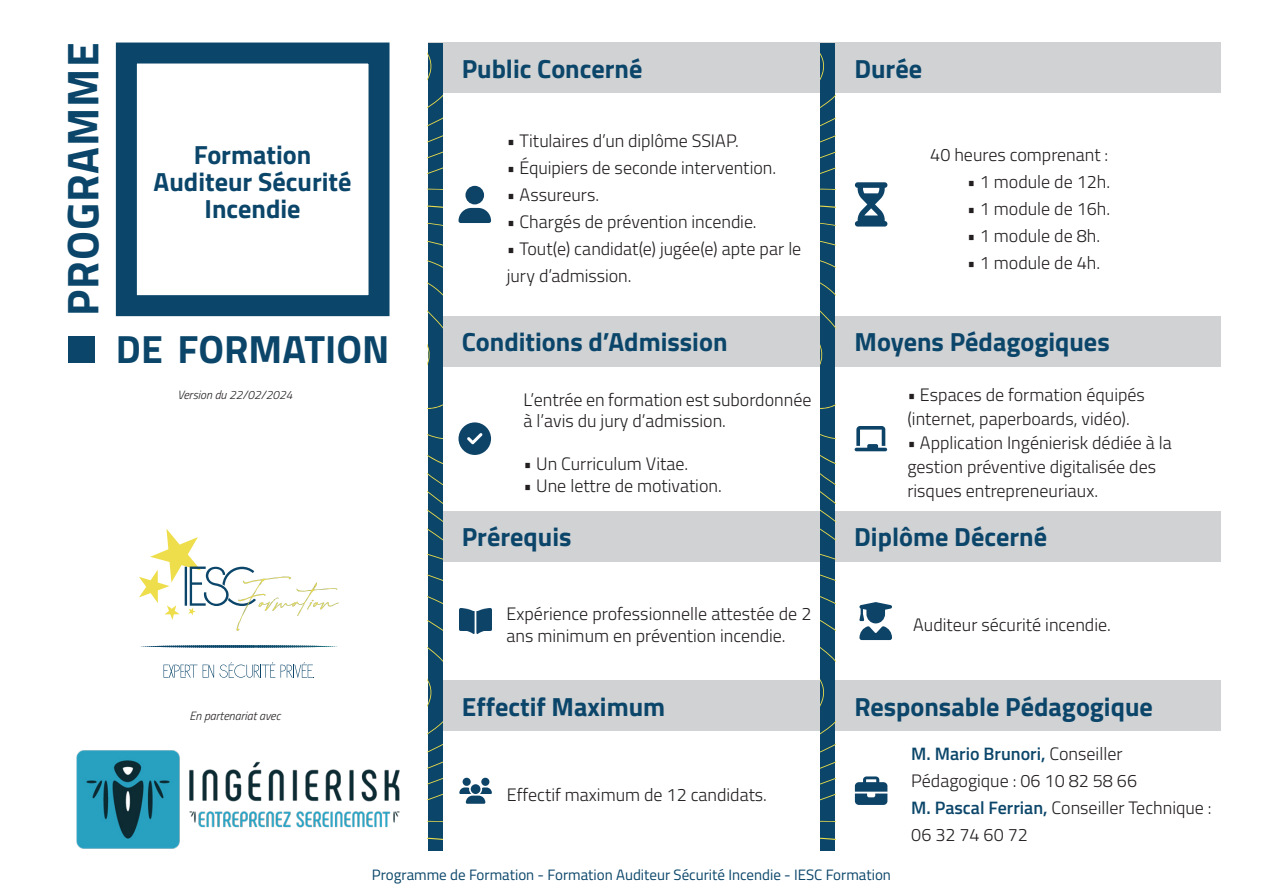
<style>
.page{position:relative;width:1263px;height:893px;background:#fff}
.page>*{position:absolute;margin:0;border:0;box-sizing:border-box;transform-origin:0 0}
.t1{font:700 44.55px "Titillium Web";letter-spacing:.025em;color:#0b466a}
.t2{font:700 39.3px "Titillium Web";color:#0b466a}
.t3{font:700 26.25px/27px "Titillium Web";color:#0b466a;text-align:center}
.t4{font:300 18px/27px "Titillium Web";color:#231f20}
.t5{font:15px "Titillium Web";color:#0b466a}
.t6{font:italic 300 12px "Titillium Web";color:#231f20}
.s1{font-weight:600;color:#0b466a}
</style>
<div class="page">
<div style="left:820px;top:681px;width:400px;height:50px;background:#d1d2d4"></div>
<div style="left:428px;top:316px;width:407px;height:50px;background:#d1d2d4"></div>
<div style="left:428px;top:511px;width:407px;height:50px;background:#d1d2d4"></div>
<div style="left:116px;top:43px;width:273px;height:273px;border:21px solid #0b466a"></div>
<div style="left:68px;top:336px;width:27px;height:26px;background:#0b466a"></div>
<div style="left:428px;top:43px;width:407px;height:50px;background:#d1d2d4"></div>
<svg style="left:458px;top:186px;width:33px;height:37px"></svg>
<img style="left:459px;top:608px;width:33px;height:26px">
<svg style="left:855px;top:776px;width:32px;height:29px"></svg>
<div style="left:428px;top:681px;width:407px;height:50px;background:#d1d2d4"></div>
<div style="left:821px;top:316px;width:399px;height:50px;background:#d1d2d4"></div>
<svg style="left:459px;top:778px;width:33px;height:26px"></svg>
<div style="left:820px;top:43px;width:400px;height:50px;background:#d1d2d4"></div>
<svg style="left:855px;top:182px;width:32px;height:45px"></svg>
<svg style="left:164px;top:665px;width:33px;height:13px"></svg>
<svg style="left:203px;top:665px;width:11px;height:13px"></svg>
<svg style="left:220px;top:662px;width:94px;height:16px"></svg>
<svg style="left:140px;top:645px;width:198px;height:3px"></svg>
<svg style="left:139px;top:529px;width:200px;height:102px"></svg>
<div style="left:820px;top:511px;width:400px;height:50px;background:#d1d2d4"></div>
<svg style="left:859px;top:602px;width:33px;height:38px"></svg>
<svg style="left:458px;top:422px;width:33px;height:33px"></svg>
<div style="left:428px;top:43px;width:15px;height:807px;background:#0b466a"></div>
<svg style="left:428px;top:434px;width:15px;height:5px"></svg>
<svg style="left:428px;top:404px;width:15px;height:5px"></svg>
<svg style="left:428px;top:283px;width:15px;height:13px"></svg>
<svg style="left:428px;top:311px;width:15px;height:53px"></svg>
<svg style="left:428px;top:260px;width:15px;height:8px"></svg>
<svg style="left:428px;top:620px;width:15px;height:11px"></svg>
<svg style="left:428px;top:647px;width:15px;height:15px"></svg>
<svg style="left:428px;top:596px;width:15px;height:8px"></svg>
<svg style="left:428px;top:574px;width:15px;height:7px"></svg>
<svg style="left:428px;top:680px;width:15px;height:73px"></svg>
<svg style="left:428px;top:223px;width:15px;height:3px"></svg>
<svg style="left:428px;top:206px;width:15px;height:2px"></svg>
<svg style="left:428px;top:838px;width:15px;height:2px"></svg>
<svg style="left:428px;top:189px;width:15px;height:1px"></svg>
<svg style="left:428px;top:793px;width:15px;height:7px"></svg>
<svg style="left:428px;top:821px;width:15px;height:1px"></svg>
<svg style="left:428px;top:151px;width:15px;height:7px"></svg>
<svg style="left:428px;top:167px;width:15px;height:7px"></svg>
<svg style="left:428px;top:778px;width:15px;height:7px"></svg>
<svg style="left:428px;top:554px;width:15px;height:6px"></svg>
<svg style="left:428px;top:761px;width:15px;height:8px"></svg>
<svg style="left:428px;top:455px;width:15px;height:86px"></svg>
<svg style="left:428px;top:241px;width:15px;height:5px"></svg>
<svg style="left:428px;top:54px;width:15px;height:89px"></svg>
<div style="left:820px;top:43px;width:15px;height:807px;background:#0b466a"></div>
<svg style="left:820px;top:434px;width:15px;height:5px"></svg>
<svg style="left:820px;top:404px;width:15px;height:5px"></svg>
<svg style="left:820px;top:282px;width:15px;height:13px"></svg>
<svg style="left:820px;top:310px;width:15px;height:55px"></svg>
<svg style="left:820px;top:260px;width:15px;height:8px"></svg>
<svg style="left:820px;top:620px;width:15px;height:11px"></svg>
<svg style="left:820px;top:647px;width:15px;height:14px"></svg>
<svg style="left:820px;top:596px;width:15px;height:8px"></svg>
<svg style="left:820px;top:574px;width:15px;height:7px"></svg>
<svg style="left:820px;top:679px;width:15px;height:74px"></svg>
<svg style="left:820px;top:223px;width:15px;height:3px"></svg>
<svg style="left:820px;top:206px;width:15px;height:2px"></svg>
<svg style="left:820px;top:838px;width:15px;height:2px"></svg>
<svg style="left:820px;top:189px;width:15px;height:1px"></svg>
<svg style="left:820px;top:794px;width:15px;height:7px"></svg>
<svg style="left:820px;top:821px;width:15px;height:1px"></svg>
<svg style="left:820px;top:152px;width:15px;height:7px"></svg>
<svg style="left:820px;top:167px;width:15px;height:7px"></svg>
<svg style="left:820px;top:778px;width:15px;height:7px"></svg>
<svg style="left:820px;top:554px;width:15px;height:6px"></svg>
<svg style="left:820px;top:762px;width:15px;height:7px"></svg>
<svg style="left:820px;top:455px;width:15px;height:85px"></svg>
<svg style="left:820px;top:241px;width:15px;height:5px"></svg>
<svg style="left:820px;top:53px;width:15px;height:90px"></svg>
<img style="left:76px;top:750px;width:324px;height:99px">
<svg style="left:854px;top:426px;width:33px;height:25px"></svg>
<p class="t1" style="left:49px;top:316px;width:275px;rotate:-90deg">PROGRAMME</p>
<p class="t3" style="left:154px;top:140px;width:199px">Formation<br>Auditeur Sécurité<br>Incendie</p>
<p class="t2" style="left:116px;top:319px;width:275px">DE FORMATION</p>
<p class="t6" style="left:177px;top:386px;width:117px">Version du 22/02/2024</p>
<p class="t3" style="left:462px;top:54px;width:182px">Public Concerné</p>
<p class="t3" style="left:854px;top:54px;width:69px">Durée</p>
<p class="t4" style="left:507px;top:126px;width:233px">• Titulaires d’un diplôme SSIAP.</p>
<p class="t4" style="left:507px;top:153px;width:271px">• Équipiers de seconde intervention.</p>
<p class="t4" style="left:507px;top:180px;width:94px">• Assureurs.</p>
<p class="t4" style="left:507px;top:207px;width:251px">• Chargés de prévention incendie.</p>
<p class="t4" style="left:507px;top:234px;width:296px">• Tout(e) candidat(e) jugée(e) apte par le jury d’admission.</p>
<p class="t4" style="left:930px;top:140px;width:180px">40 heures comprenant :</p>
<p class="t4" style="left:967px;top:167px;width:144px">• 1 module de 12h.</p>
<p class="t4" style="left:967px;top:194px;width:144px">• 1 module de 16h.</p>
<p class="t4" style="left:967px;top:221px;width:134px">• 1 module de 8h.</p>
<p class="t4" style="left:967px;top:248px;width:134px">• 1 module de 4h.</p>
<p class="t3" style="left:462px;top:327px;width:267px">Conditions d’Admission</p>
<p class="t3" style="left:855px;top:327px;width:257px">Moyens Pédagogiques</p>
<p class="t4" style="left:524px;top:388px;width:289px;line-height:21.6px">L’entrée en formation est subordonnée à l’avis du jury d’admission.</p>
<p class="t4" style="left:524px;top:450px;width:166px">• Un Curriculum Vitae.</p>
<p class="t4" style="left:524px;top:471px;width:200px">• Une lettre de motivation.</p>
<p class="t4" style="left:907px;top:382px;width:239px;line-height:24px">• Espaces de formation équipés (internet, paperboards, vidéo).</p>
<p class="t4" style="left:907px;top:430px;width:266px;line-height:24px">• Application Ingénierisk dédiée à la gestion préventive digitalisée des risques entrepreneuriaux.</p>
<p class="t3" style="left:462px;top:522px;width:111px">Prérequis</p>
<p class="t3" style="left:854px;top:522px;width:194px">Diplôme Décerné</p>
<p class="t6" style="left:189px;top:707px;width:93px">En partenariat avec</p>
<p class="t4" style="left:507px;top:602px;width:306px;line-height:21.6px">Expérience professionnelle attestée de 2 ans minimum en prévention incendie.</p>
<p class="t3" style="left:462px;top:692px;width:205px">Effectif Maximum</p>
<p class="t4" style="left:507px;top:780px;width:262px">Effectif maximum de 12 candidats.</p>
<p class="t4" style="left:913px;top:611px;width:199px">Auditeur sécurité incendie.</p>
<p class="t3" style="left:854px;top:692px;width:300px">Responsable Pédagogique</p>
<p class="t4" style="left:911px;top:740px;width:227px"><span class="s1">M. Mario Brunori,</span> Conseiller<br>Pédagogique : 06 10 82 58 66</p>
<p class="t4" style="left:911px;top:794px;width:302px"><span class="s1">M. Pascal Ferrian,</span> Conseiller Technique :<br>06 32 74 60 72</p>
<p class="t5" style="left:372px;top:864px;width:520px">Programme de Formation - Formation Auditeur Sécurité Incendie - IESC Formation</p>
</div>
